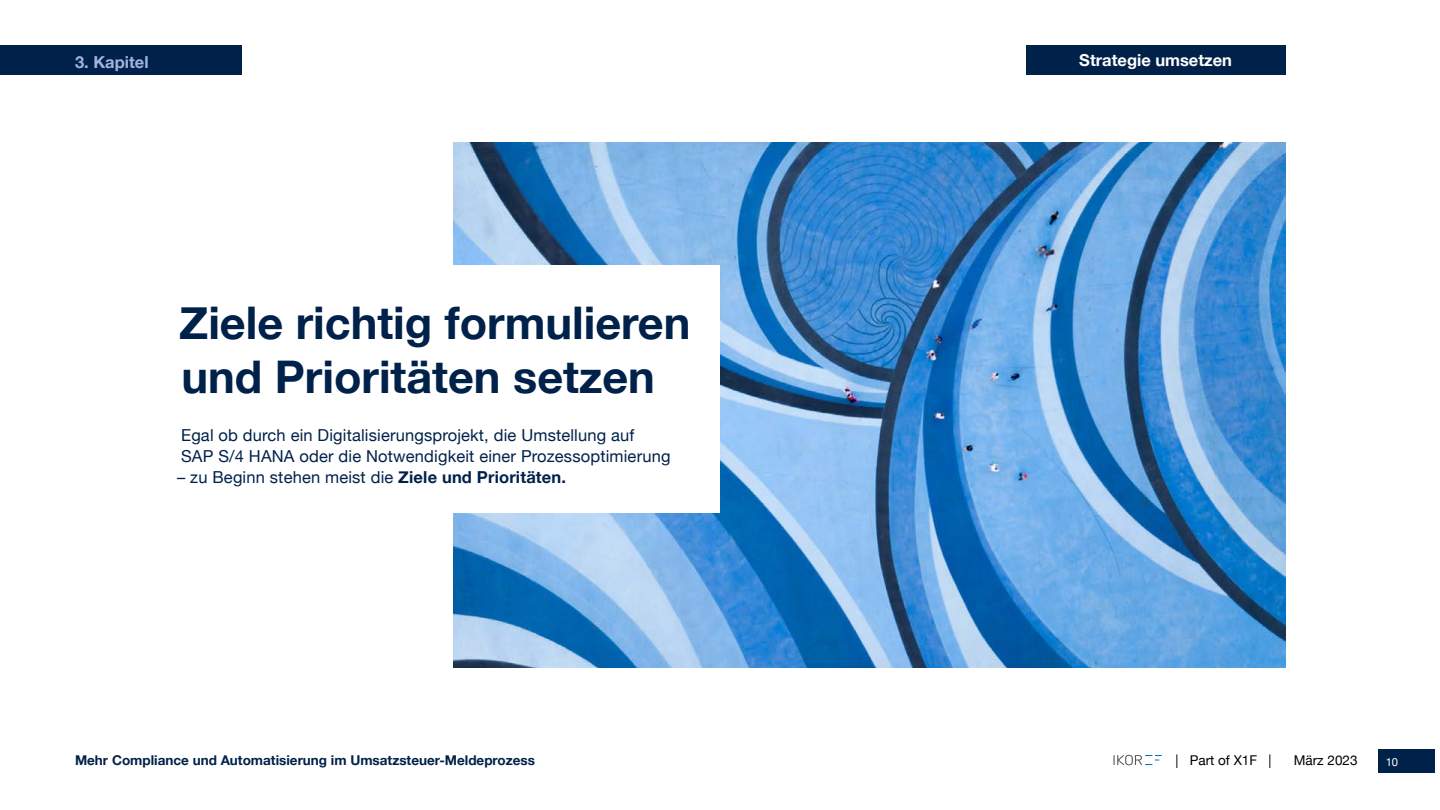
<style>
.page{position:relative;width:1440px;height:810px;background:#fff}
.page>*{position:absolute;margin:0;border:0;box-sizing:border-box;transform-origin:0 0}
.t1{font:700 45px/54px "Helvetica Neue";color:#00214a}
.t2{font:16.5px/21px "Helvetica Neue";letter-spacing:.01em;color:#00214a}
.t3{font:700 16.5px "Helvetica Neue";color:#fff}
.t4{font:700 16.5px "Helvetica Neue";color:#a3b4dc}
.t5{font:700 13.5px "Helvetica Neue";color:#00214a}
.t6{font:13.5px "Helvetica Neue";color:#000}
.t7{font:11.25px "Helvetica Neue";color:#fff}
.s1{font-weight:700}
</style>
<div class="page">
<img style="left:453px;top:142px;width:832px;height:526px">
<div style="left:1378px;top:749px;width:57px;height:24px;background:#00214a"></div>
<svg style="left:1114px;top:755px;width:48px;height:10px"></svg>
<div style="left:0;top:45px;width:242px;height:30px;background:#00214a"></div>
<div style="left:1026px;top:45px;width:259px;height:30px;background:#00214a"></div>
<div style="left:158px;top:266px;width:562px;height:247px;background:#fff"></div>
<p class="t4" style="left:75px;top:49px;width:75px">3. Kapitel</p>
<p class="t3" style="left:1079px;top:47px;width:154px">Strategie umsetzen</p>
<h1 class="t1" style="left:179px;top:297px;width:513px">Ziele richtig formulieren und Prioritäten setzen</h1>
<p class="t2" style="left:181px;top:426px;width:491px">Egal ob durch ein Digitalisierungsprojekt, die Umstellung auf<br>SAP S/4 HANA oder die Notwendigkeit einer Prozessoptimierung</p>
<p class="t2" style="left:177px;top:468px;width:390px">– zu Beginn stehen meist die <span class="s1">Ziele und Prioritäten.</span></p>
<p class="t5" style="left:75px;top:750px;width:462px">Mehr Compliance und Automatisierung im Umsatzsteuer-Meldeprozess</p>
<p class="t6" style="left:1175px;top:750px;width:98px">| Part of X1F |</p>
<p class="t6" style="left:1294px;top:750px;width:65px">März 2023</p>
<p class="t7" style="left:1386px;top:754px;width:14px">10</p>
</div>
